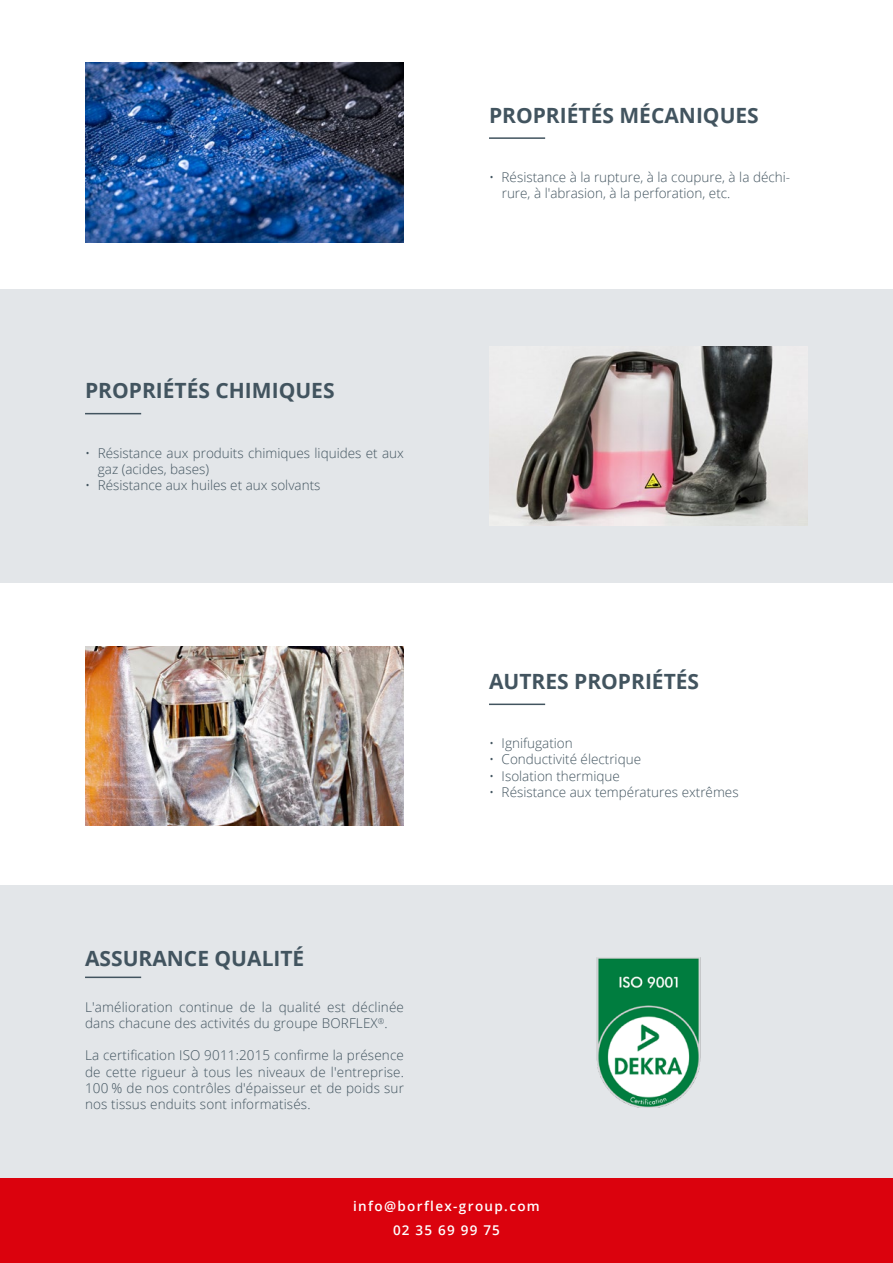
<style>
.page{position:relative;width:893px;height:1263px;background:#fff}
.page>*{position:absolute;margin:0;border:0;box-sizing:border-box;transform-origin:0 0}
.t1{font:700 21px "Open Sans";color:#42545f}
.t2{font:300 13.5px/16.2px "Open Sans";color:#42545f}
.t3{font:600 13.5px/24.8px "Open Sans";letter-spacing:.1em;color:#fff;text-align:center}
</style>
<div class="page">
<div style="left:0;top:289px;width:893px;height:294px;background:#e3e6e9"></div>
<div style="left:0;top:885px;width:893px;height:294px;background:#e3e6e9"></div>
<div style="left:0;top:1179px;width:893px;height:84px;background:#db020d"></div>
<hr style="left:489px;top:137px;width:56px;height:2px;background:#42545f">
<hr style="left:85px;top:413px;width:56px;height:1px;background:#42545f">
<hr style="left:489px;top:703px;width:56px;height:2px;background:#42545f">
<img style="left:489px;top:346px;width:319px;height:180px">
<img style="left:85px;top:63px;width:319px;height:179px">
<img style="left:85px;top:646px;width:319px;height:179px">
<hr style="left:85px;top:976px;width:56px;height:2px;background:#42545f">
<img style="left:596px;top:958px;width:105px;height:149px">
<h1 class="t1" style="left:489px;top:100px;width:271px">PROPRIÉTÉS MÉCANIQUES</h1>
<h1 class="t1" style="left:85px;top:376px;width:251px">PROPRIÉTÉS CHIMIQUES</h1>
<p class="t2" style="left:98px;top:444px;width:308px;text-indent:-13px">• Résistance aux produits chimiques liquides et aux gaz (acides, bases)</p>
<p class="t2" style="left:85px;top:477px;width:237px">• Résistance aux huiles et aux solvants</p>
<h1 class="t1" style="left:85px;top:943px;width:221px">ASSURANCE QUALITÉ</h1>
<p class="t2" style="left:85px;top:998px;width:320px">L'amélioration continue de la qualité est déclinée dans chacune des activités du groupe BORFLEX<sup>®</sup>.</p>
<p class="t2" style="left:85px;top:1047px;width:320px;text-align:justify">La certification ISO 9011:2015 confirme la présence de cette rigueur à tous les niveaux de l'entreprise.<br>100 % de nos contrôles d'épaisseur et de poids sur nos tissus enduits sont informatisés.</p>
<p class="t2" style="left:502px;top:169px;width:290px;text-indent:-13px">• Résistance à la rupture, à la coupure, à la déchi&shy;rure, à l'abrasion, à la perforation, etc.</p>
<h1 class="t1" style="left:489px;top:666px;width:212px">AUTRES PROPRIÉTÉS</h1>
<p class="t2" style="left:489px;top:735px;width:85px">• Ignifugation</p>
<p class="t2" style="left:489px;top:751px;width:154px">• Conductivité électrique</p>
<p class="t2" style="left:489px;top:767px;width:132px">• Isolation thermique</p>
<p class="t2" style="left:489px;top:783px;width:251px">• Résistance aux températures extrêmes</p>
<p class="t3" style="left:353px;top:1193px;width:188px">info@borflex-group.com<br>02 35 69 99 75</p>
</div>
